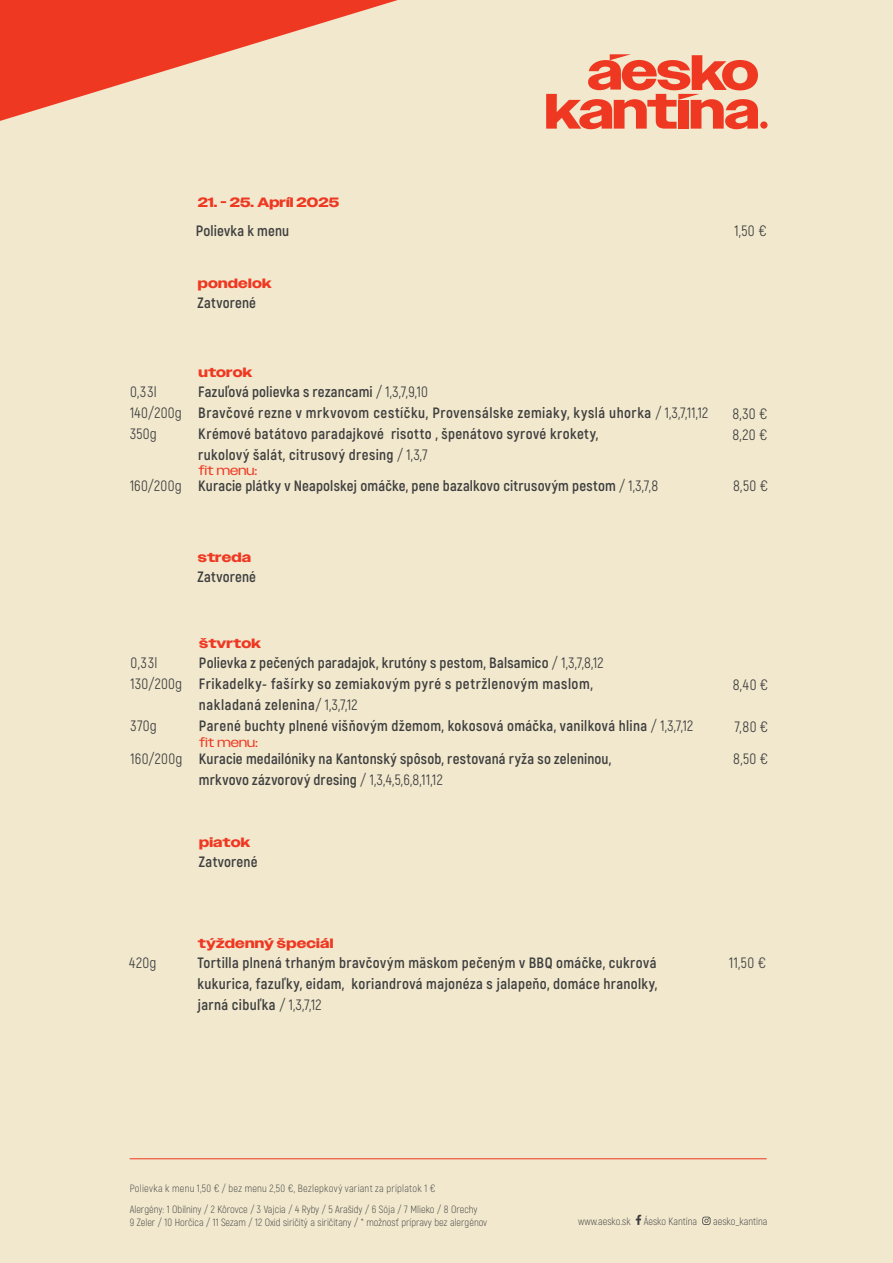
<style>
.page{position:relative;width:893px;height:1263px;background:#f1e8cd}
.page>*{position:absolute;margin:0;border:0;box-sizing:border-box;transform-origin:0 0}
.t1{font:700 15px/21px "Akrobat";letter-spacing:.02em;color:#3e3e3f}
.t2{font:15px/21px "Akrobat";letter-spacing:.025em;color:#3e3e3f}
.t3{font:700 13.5px "Owners Wide";letter-spacing:.01em;color:#ef3822}
.t4{font:13.5px "Owners Wide";letter-spacing:.01em;color:#ef3822}
.t5{font:300 10.5px/21.1px "Akrobat";color:#3e3e3f}
.s1{font-weight:400}
</style>
<div class="page">
<div style="left:760px;top:121px;width:7px;height:8px;background:#ef3822;border-radius:50%"></div>
<svg style="left:546px;top:54px;width:212px;height:75px"></svg>
<hr style="left:130px;top:1158px;width:637px;height:1px;background:#ef3822">
<svg style="left:636px;top:1215px;width:5px;height:10px"></svg>
<svg style="left:702px;top:1217px;width:8px;height:8px"></svg>
<svg style="left:0;top:0;width:398px;height:121px"></svg>
<p class="t3" style="left:198px;top:194px;width:143px">21. - 25. Apríl 2025</p>
<p class="t1" style="left:196px;top:220px;width:95px">Polievka k menu</p>
<p class="t2" style="left:734px;top:220px;width:34px">1,50 €</p>
<p class="t3" style="left:198px;top:275px;width:75px">pondelok</p>
<p class="t1" style="left:198px;top:292px;width:60px">Zatvorené</p>
<p class="t3" style="left:198px;top:364px;width:55px">utorok</p>
<p class="t2" style="left:130px;top:381px;width:53px">0,33l<br>140/200g<br>350g</p>
<p class="t1" style="left:198px;top:381px;width:511px">Fazuľová polievka s rezancami <span class="s1">/ 1,3,7,9,10<br></span>Bravčové rezne v mrkvovom cestíčku, Provensálske zemiaky, kyslá uhorka <span class="s1">/ 1,3,7,11,12<br></span>Krémové batátovo paradajkové risotto , špenátovo syrové krokety,<br>rukolový šalát, citrusový dresing <span class="s1">/ 1,3,7</span></p>
<p class="t4" style="left:198px;top:462px;width:60px">fit menu:</p>
<p class="t2" style="left:732px;top:403px;width:37px">8,30 €<br>8,20 €</p>
<p class="t1" style="left:130px;top:475px;width:530px"><span class="s1">160/200g</span> Kuracie plátky v Neapolskej omáčke, pene bazalkovo citrusovým pestom <span class="s1">/ 1,3,7,8</span></p>
<p class="t2" style="left:733px;top:475px;width:36px">8,50 €</p>
<p class="t3" style="left:198px;top:549px;width:55px">streda</p>
<p class="t1" style="left:198px;top:566px;width:60px">Zatvorené</p>
<p class="t2" style="left:131px;top:652px;width:53px">0,33l<br>130/200g</p>
<p class="t2" style="left:131px;top:715px;width:28px">370g</p>
<p class="t2" style="left:131px;top:749px;width:53px">160/200g</p>
<p class="t3" style="left:199px;top:635px;width:63px">štvrtok</p>
<p class="t1" style="left:199px;top:652px;width:496px">Polievka z pečených paradajok, krutóny s pestom, Balsamico <span class="s1">/ 1,3,7,8,12<br></span>Frikadelky- fašírky so zemiakovým pyré s petržlenovým maslom,<br>nakladaná zelenina<span class="s1">/ 1,3,7,12<br></span>Parené buchty plnené višňovým džemom, kokosová omáčka, vanilková hlina <span class="s1">/ 1,3,7,12</span></p>
<p class="t4" style="left:199px;top:735px;width:60px">fit menu:</p>
<p class="t2" style="left:733px;top:674px;width:37px">8,40 €</p>
<p class="t2" style="left:735px;top:716px;width:35px">7,80 €</p>
<p class="t1" style="left:199px;top:748px;width:414px">Kuracie medailóniky na Kantonský spôsob, restovaná ryža so zeleninou, mrkvovo zázvorový dresing <span class="s1">/ 1,3,4,5,6,8,11,12</span></p>
<p class="t2" style="left:733px;top:748px;width:36px">8,50 €</p>
<p class="t3" style="left:199px;top:834px;width:53px">piatok</p>
<p class="t1" style="left:199px;top:851px;width:60px">Zatvorené</p>
<p class="t3" style="left:198px;top:935px;width:137px">týždenný špeciál</p>
<p class="t2" style="left:129px;top:952px;width:29px">420g</p>
<p class="t1" style="left:198px;top:952px;width:461px;text-align:justify">Tortilla plnená trhaným bravčovým mäskom pečeným v BBQ omáčke, cukrová kukurica, fazuľky, eidam, koriandrová majonéza s jalapeňo, domáce hranolky, jarná cibuľka <span class="s1">/ 1,3,7,12</span></p>
<p class="t2" style="left:729px;top:952px;width:38px">11,50 €</p>
<p class="t5" style="left:130px;top:1177px;width:349px">Polievka k menu 1,50 € / bez menu 2,50 €, Bezlepkový variant za príplatok 1 €<br>Alergény: 1 Obilniny / 2 Kôrovce / 3 Vajcia / 4 Ryby / 5 Arašidy / 6 Sója / 7 Mlieko / 8 Orechy</p>
<p class="t5" style="left:130px;top:1211px;width:359px">9 Zeler / 10 Horčica / 11 Sezam / 12 Oxid siričitý a siričitany / * možnosť prípravy bez alergénov</p>
<p class="t5" style="left:578px;top:1210px;width:121px">www.aesko.sk Áesko Kantína</p>
<p class="t5" style="left:713px;top:1210px;width:56px">aesko_kantina</p>
</div>
